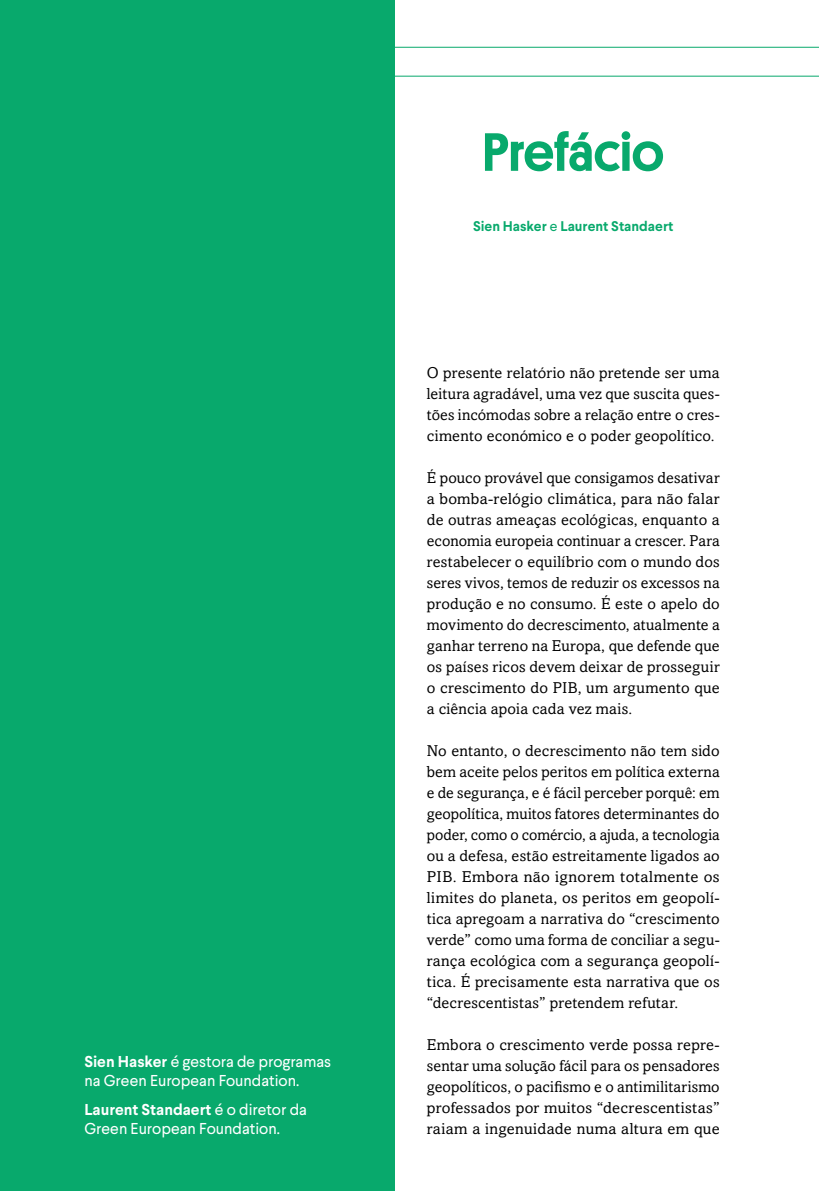
<style>
.page{position:relative;width:819px;height:1191px;background:#fff}
.page>*{position:absolute;margin:0;border:0;box-sizing:border-box;transform-origin:0 0}
.Title_2{font:500 54.25px "Platform";color:#08a96c}
.Body_text_PT{font:15.75px/21px "Amasis MT Std";letter-spacing:.015em;color:#000;text-align:justify}
.Biography{font:15.75px/19.2px "Larsseit";color:#fff}
.Text_by_Foreword{font:700 14px "Larsseit";color:#08a96c}
.s1{font-weight:700}
.s2{font-weight:400}
</style>
<div class="page">
<hr style="left:43px;top:76px;width:776px;height:1px;background:#08a96c">
<hr style="left:43px;top:47px;width:776px;height:1px;background:#08a96c">
<div style="left:0;top:0;width:394px;height:1191px;background:#08a96c"></div>
<p class="Biography" style="left:84px;top:1051px;width:248px"><span class="s1">Sien Hasker</span> é gestora de programas na Green European Foundation.</p>
<p class="Biography" style="left:84px;top:1100px;width:224px"><span class="s1">Laurent Standaert</span> é o diretor da<br>Green European Foundation.</p>
<p class="Title_2" style="left:482px;top:113px;width:183px">Prefácio</p>
<p class="Text_by_Foreword" style="left:473px;top:217px;width:202px">Sien Hasker <span class="s2">e</span> Laurent Standaert</p>
<p class="Body_text_PT" style="left:427px;top:362px;width:294px">O presente relatório não pretende ser uma leitura agradável, uma vez que suscita ques&shy;tões incómodas sobre a relação entre o cres&shy;cimento económico e o poder geopolítico.</p>
<p class="Body_text_PT" style="left:427px;top:467px;width:294px">É pouco provável que consigamos desativar a bomba-relógio climática, para não falar de outras ameaças ecológicas, enquanto a economia europeia continuar a crescer. Para restabelecer o equilíbrio com o mundo dos seres vivos, temos de reduzir os excessos na produção e no consumo. É este o apelo do movimento do decrescimento, atualmente a ganhar terreno na Europa, que defende que os países ricos devem deixar de prosseguir o crescimento do PIB, um argumento que a ciência apoia cada vez mais.</p>
<p class="Body_text_PT" style="left:427px;top:740px;width:294px">No entanto, o decrescimento não tem sido bem aceite pelos peritos em política externa e de segurança, e é fácil perceber porquê: em geopolítica, muitos fatores determinantes do poder, como o comércio, a ajuda, a tecnologia ou a defesa, estão estreitamente ligados ao PIB. Embora não ignorem totalmente os limites do planeta, os peritos em geopolí&shy;tica apregoam a narrativa do “crescimento verde” como uma forma de conciliar a segu&shy;rança ecológica com a segurança geopolí&shy;tica. É precisamente esta narrativa que os “decrescentistas” pretendem refutar.</p>
<p class="Body_text_PT" style="left:427px;top:1034px;width:294px">Embora o crescimento verde possa repre&shy;sentar uma solução fácil para os pensadores geopolíticos, o pacifismo e o antimilitarismo professados por muitos “decrescentistas” raiam a ingenuidade numa altura em que</p>
</div>
